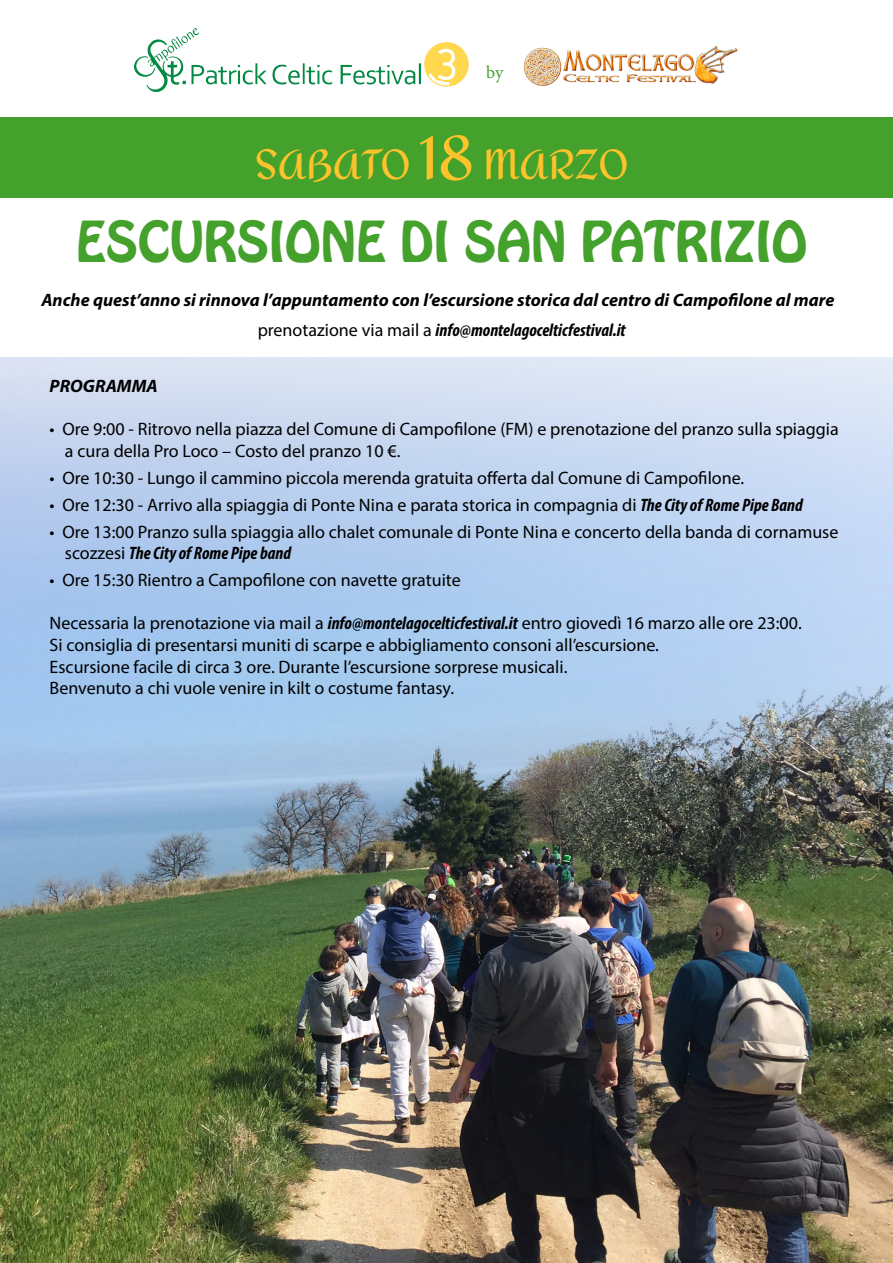
<style>
.page{position:relative;width:893px;height:1263px;background:#fff}
.page>*{position:absolute;margin:0;border:0;box-sizing:border-box;transform-origin:0 0}
.t1{font:49.8px "Hobo Std";color:#44a12b}
.t2{font:42px "Redressed";color:#fcc32c}
.t3{font:18px/21.6px "Myriad Pro";color:#000}
.t4{font:italic 700 18px "Myriad Pro";color:#000}
.t5{font:italic 700 condensed 18px "Myriad Pro";color:#000}
.t6{font:18px "Minion Pro";color:#44a12b}
.s1{font-size:61.5px}
.s2{font-weight:400;font-style:normal;font-stretch:normal}
.s3{font-weight:700;font-style:italic;font-stretch:condensed}
</style>
<div class="page">
<div style="left:0;top:118px;width:893px;height:80px;background:#44a12b"></div>
<img style="left:0;top:357px;width:893px;height:906px">
<img style="left:135px;top:28px;width:286px;height:63px">
<div style="left:424px;top:42px;width:45px;height:45px;background:#ffd850;border-radius:50%"></div>
<svg style="left:429px;top:49px;width:26px;height:36px"></svg>
<img style="left:523px;top:45px;width:215px;height:41px">
<p class="t6" style="left:486px;top:60px;width:19px">by</p>
<h2 class="t2" style="left:255px;top:130px;width:375px">SABATO <span class="s1">18</span> MARZO</h2>
<h1 class="t1" style="left:76px;top:207px;width:732px">ESCURSIONE DI SAN PATRIZIO</h1>
<p class="t4" style="left:41px;top:289px;width:795px">Anche quest’anno si rinnova l’appuntamento con l’escursione storica dal centro di Campofilone al mare</p>
<p class="t5" style="left:258px;top:319px;width:370px"><span class="s2">prenotazione via mail a</span> info@montelagocelticfestival.it</p>
<p class="t4" style="left:50px;top:374px;width:109px">PROGRAMMA</p>
<p class="t3" style="left:65px;top:418px;width:775px;text-indent:-15px">• Ore 9:00 - Ritrovo nella piazza del Comune di Campofilone (FM) e prenotazione del pranzo sulla spiaggia a cura della Pro Loco – Costo del pranzo 10 €.</p>
<p class="t3" style="left:50px;top:466px;width:696px">• Ore 10:30 - Lungo il cammino piccola merenda gratuita offerta dal Comune di Campofilone.</p>
<p class="t3" style="left:50px;top:493px;width:755px">• Ore 12:30 - Arrivo alla spiaggia di Ponte Nina e parata storica in compagnia di <span class="s3">The City of Rome Pipe Band</span></p>
<p class="t3" style="left:65px;top:520px;width:775px;text-indent:-15px">• Ore 13:00 Pranzo sulla spiaggia allo chalet comunale di Ponte Nina e concerto della banda di cornamuse scozzesi <span class="s3">The City of Rome Pipe band</span></p>
<p class="t3" style="left:50px;top:569px;width:413px">• Ore 15:30 Rientro a Campofilone con navette gratuite</p>
<p class="t3" style="left:50px;top:612px;width:754px">Necessaria la prenotazione via mail a <span class="s3">info@montelagocelticfestival.it</span> entro giovedì 16 marzo alle ore 23:00.<br>Si consiglia di presentarsi muniti di scarpe e abbigliamento consoni all’escursione.<br>Escursione facile di circa 3 ore. Durante l’escursione sorprese musicali.<br>Benvenuto a chi vuole venire in kilt o costume fantasy.</p>
</div>
